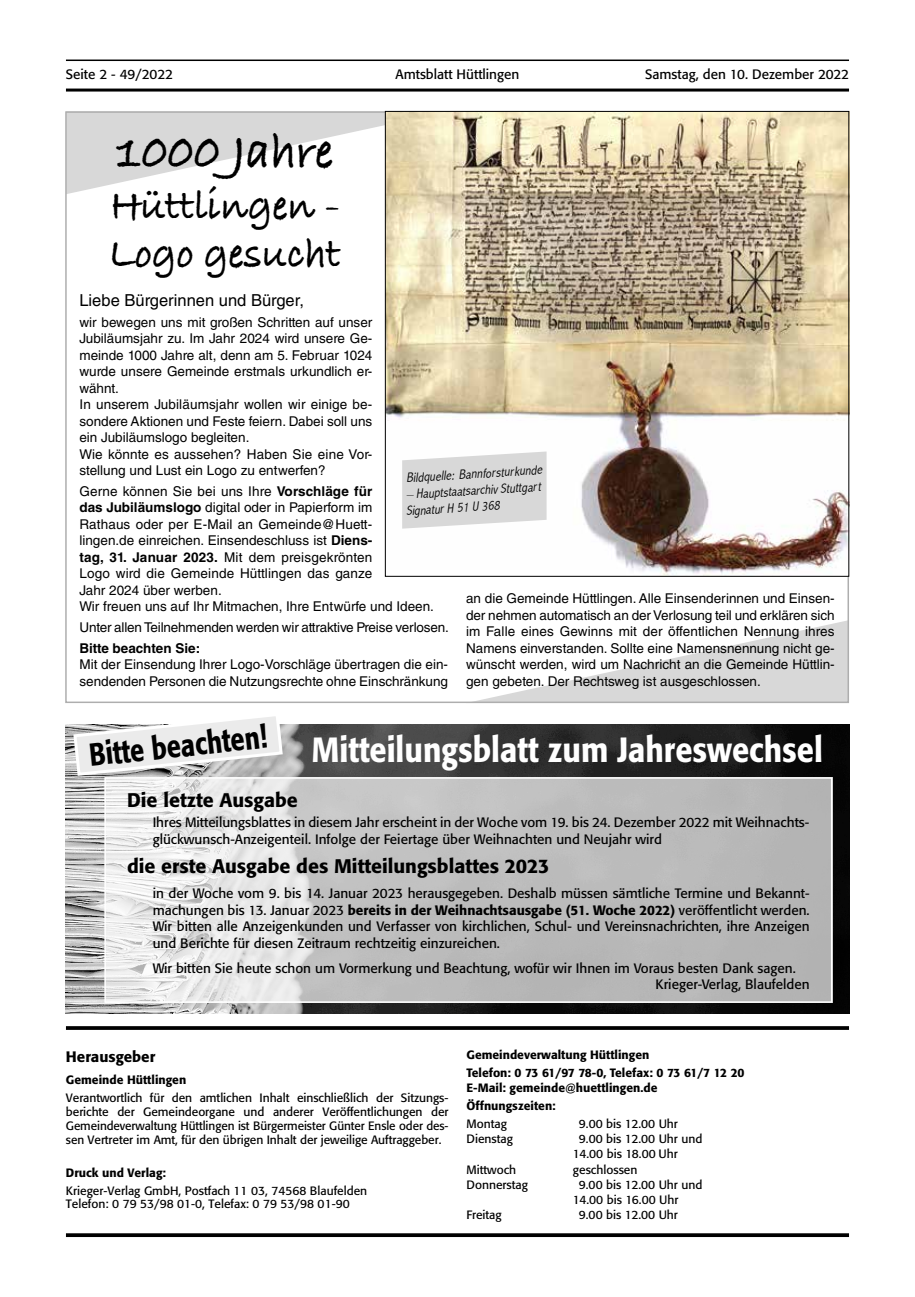
<style>
.page{position:relative;width:915px;height:1297px;background:#fff}
.page>*{position:absolute;margin:0;border:0;box-sizing:border-box;transform-origin:0 0}
.t1{font:700 52.8px "Bradley Hand ITCTT";color:#000;scale:.91 1}
.t2{font:700 44.55px/48px "Bradley Hand ITCTT";color:#000;scale:.91 1}
.t3{font:500 34.65px "Formata";color:#fff;scale:.88 1}
.t4{font:500 31.5px "Formata";color:#000;scale:.8 1}
.t5{font:500 19.5px "Formata";color:#000}
.t6{font:16.5px "Helvetica LT Std";color:#000}
.t7{font:500 15px "Formata";color:#000}
.t8{font:13.5px/16.5px "Helvetica LT Std";color:#000}
.t9{font:13.5px/16.5px "Formata";color:#000}
.t10{font:italic 300 condensed 13.5px/16.8px "Abadi";color:#000}
.t11{font:700 13.5px "Helvetica LT Std";color:#000}
.t12{font:12px/13.8px "Formata";color:#000}
.t13{font:500 12px/17.4px "Formata";color:#000}
.s1{font-weight:700}
.s2{font-weight:500}
</style>
<div class="page">
<hr style="left:66px;top:60px;width:782px;height:1px;background:#000">
<hr style="left:66px;top:89px;width:782px;height:3px;background:#000">
<svg style="left:66px;top:1026px;width:782px;height:4px;background:#0f0f0f"></svg>
<svg style="left:66px;top:1233px;width:782px;height:4px;background:#121212"></svg>
<svg style="left:68px;top:114px;width:317px;height:80px"></svg>
<img style="left:66px;top:725px;width:782px;height:288px">
<svg style="left:107px;top:780px;width:722px;height:220px;background:#c7c7c7"></svg>
<div style="left:104px;top:777px;width:728px;height:226px;border:2px solid #fff"></div>
<svg style="left:72px;top:716px;width:212px;height:61px"></svg>
<svg style="left:481px;top:621px;width:364px;height:79px"></svg>
<img style="left:387px;top:113px;width:459px;height:461px">
<svg style="left:402px;top:451px;width:144px;height:78px;background:#dcdcdc"></svg>
<p class="t9" style="left:66px;top:66px;width:108px">Seite 2 - 49/2022</p>
<p class="t9" style="left:395px;top:66px;width:125px">Amtsblatt Hüttlingen</p>
<p class="t9" style="left:645px;top:66px;width:205px">Samstag, den 10. Dezember 2022</p>
<h1 class="t1" style="left:116px;top:111px;width:239px">1000 Jahre</h1>
<h2 class="t2" style="left:109px;top:180px;width:256px">Hüttlingen -<br>Logo gesucht</h2>
<p class="t6" style="left:79px;top:290px;width:226px">Liebe Bürgerinnen und Bürger,</p>
<p class="t8" style="left:79px;top:314px;width:294px">wir bewegen uns mit großen Schritten auf unser Jubiläumsjahr zu. Im Jahr 2024 wird unsere Ge&shy;meinde 1000 Jahre alt, denn am 5. Februar 1024 wurde unsere Gemeinde erstmals urkundlich er&shy;wähnt.<br>In unserem Jubiläumsjahr wollen wir einige be&shy;sondere Aktionen und Feste feiern. Dabei soll uns ein Jubiläumslogo begleiten.<br>Wie könnte es aussehen? Haben Sie eine Vor&shy;stellung und Lust ein Logo zu entwerfen?</p>
<p class="t8" style="left:79px;top:483px;width:356px">Gerne können Sie bei uns Ihre <span class="s1">Vorschläge für<br>das Jubiläumslogo</span> digital oder in Papierform im<br>Rathaus oder per E-Mail an Gemeinde@Huett-<br>lingen.de einreichen. Einsendeschluss ist <span class="s1">Diens-<br>tag, 31. Januar 2023.</span> Mit dem preisgekrönten<br>Logo wird die Gemeinde Hüttlingen das ganze<br>Jahr 2024 über werben.<br>Wir freuen uns auf Ihr Mitmachen, Ihre Entwürfe und Ideen.</p>
<p class="t8" style="left:79px;top:619px;width:371px">Unter allen Teilnehmenden werden wir attraktive Preise verlosen.</p>
<p class="t11" style="left:79px;top:640px;width:122px">Bitte beachten Sie:</p>
<p class="t8" style="left:79px;top:656px;width:370px">Mit der Einsendung Ihrer Logo-Vorschläge übertragen die ein&shy;sendenden Personen die Nutzungsrechte ohne Einschränkung</p>
<p class="t10" style="left:405px;top:469px;width:138px;rotate:-3deg">Bildquelle: Bannforsturkunde</p>
<p class="t10" style="left:404px;top:485px;width:137px;rotate:-3deg">– Hauptstaatsarchiv Stuttgart<br>Signatur H 51 U 368</p>
<p class="t8" style="left:466px;top:590px;width:370px;text-align:justify">an die Gemeinde Hüttlingen. Alle Einsenderinnen und Einsen&shy;der nehmen automatisch an der Verlosung teil und erklären sich im Falle eines Gewinns mit der öffentlichen Nennung ihres Namens einverstanden. Sollte eine Namensnennung nicht ge&shy;wünscht werden, wird um Nachricht an die Gemeinde Hüttlin&shy;gen gebeten. Der Rechtsweg ist ausgeschlossen.</p>
<h3 class="t4" style="left:87px;top:736px;width:225px;rotate:-6deg">Bitte beachten!</h3>
<h3 class="t3" style="left:311px;top:729px;width:582px">Mitteilungsblatt zum Jahreswechsel</h3>
<h3 class="t5" style="left:127px;top:788px;width:172px">Die letzte Ausgabe</h3>
<p class="t9" style="left:153px;top:814px;width:658px">Ihres Mitteilungsblattes in diesem Jahr erscheint in der Woche vom 19. bis 24. Dezember 2022 mit Weihnachts&shy;glückwunsch-Anzeigenteil. Infolge der Feiertage über Weihnachten und Neujahr wird</p>
<h3 class="t5" style="left:127px;top:854px;width:424px">die erste Ausgabe des Mitteilungsblattes 2023</h3>
<p class="t9" style="left:153px;top:885px;width:658px;text-align:justify">in der Woche vom 9. bis 14. Januar 2023 herausgegeben. Deshalb müssen sämtliche Termine und Bekannt&shy;machungen bis 13. Januar 2023 <span class="s2">bereits in der Weihnachtsausgabe (51. Woche 2022)</span> veröffentlicht werden.<br>Wir bitten alle Anzeigenkunden und Verfasser von kirchlichen, Schul- und Vereinsnachrichten, ihre Anzeigen und Berichte für diesen Zeitraum rechtzeitig einzureichen.</p>
<p class="t9" style="left:655px;top:959px;width:155px;text-indent:-503px">Wir bitten Sie heute schon um Vormerkung und Beachtung, wofür wir Ihnen im Voraus besten Dank sagen.<br>Krieger-Verlag, Blaufelden</p>
<p class="t7" style="left:66px;top:1047px;width:91px">Herausgeber</p>
<p class="t13" style="left:66px;top:1071px;width:122px">Gemeinde Hüttlingen</p>
<p class="t12" style="left:66px;top:1091px;width:384px;text-align:justify">Verantwortlich für den amtlichen Inhalt einschließlich der Sitzungs&shy;berichte der Gemeindeorgane und anderer Veröffentlichungen der Gemeindeverwaltung Hüttlingen ist Bürgermeister Günter Ensle oder des&shy;sen Vertreter im Amt, für den übrigen Inhalt der jeweilige Auftraggeber.</p>
<p class="t13" style="left:66px;top:1163px;width:101px">Druck und Verlag:</p>
<p class="t12" style="left:66px;top:1183px;width:302px">Krieger-Verlag GmbH, Postfach 11 03, 74568 Blaufelden<br>Telefon: 0 79 53/98 01-0, Telefax: 0 79 53/98 01-90</p>
<p class="t13" style="left:466px;top:1046px;width:279px">Gemeindeverwaltung Hüttlingen<br>Telefon: 0 73 61/97 78-0, Telefax: 0 73 61/7 12 20</p>
<p class="t13" style="left:466px;top:1079px;width:192px;line-height:18px">E-Mail: gemeinde@huettlingen.de<br>Öffnungszeiten:</p>
<p class="t12" style="left:466px;top:1116px;width:42px">Montag</p>
<p class="t12" style="left:578px;top:1116px;width:100px">9.00 bis 12.00 Uhr</p>
<p class="t12" style="left:466px;top:1132px;width:48px">Dienstag</p>
<p class="t12" style="left:572px;top:1131px;width:131px;line-height:15.3px;text-indent:6px">9.00 bis 12.00 Uhr und<br>14.00 bis 18.00 Uhr</p>
<p class="t12" style="left:466px;top:1162px;width:51px">Mittwoch</p>
<p class="t12" style="left:572px;top:1162px;width:66px">geschlossen</p>
<p class="t12" style="left:466px;top:1178px;width:63px">Donnerstag</p>
<p class="t12" style="left:572px;top:1177px;width:131px;line-height:15.3px;text-indent:6px">9.00 bis 12.00 Uhr und<br>14.00 bis 16.00 Uhr</p>
<p class="t12" style="left:466px;top:1208px;width:37px">Freitag</p>
<p class="t12" style="left:578px;top:1208px;width:100px">9.00 bis 12.00 Uhr</p>
</div>
